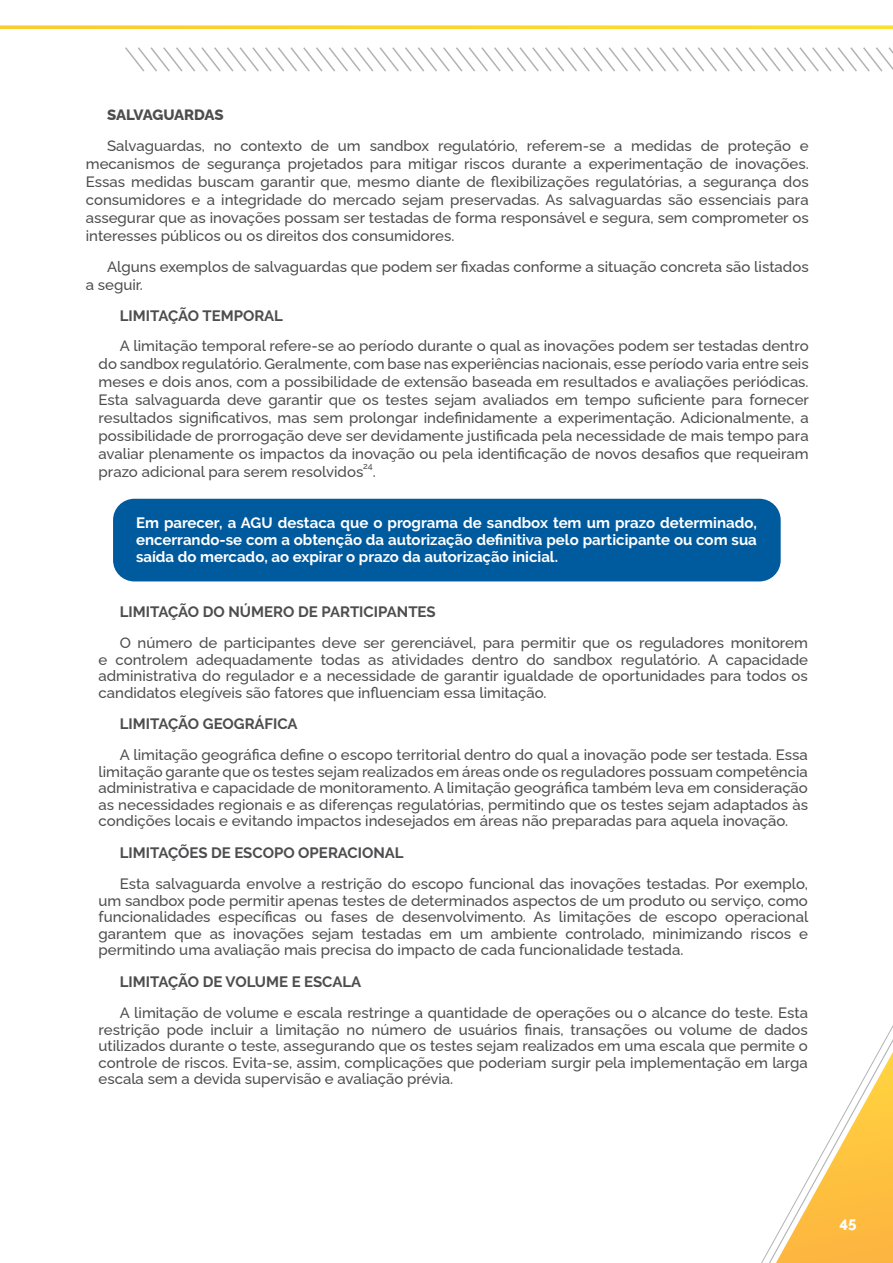
<style>
.page{position:relative;width:893px;height:1263px;background:#fff}
.page>*{position:absolute;margin:0;border:0;box-sizing:border-box;transform-origin:0 0}
.t1{font:500 15px/16.5px "Raleway";color:#4d4d4f;text-align:justify}
.t2{font:700 15px/17.2px "Raleway";color:#fff;text-align:justify}
.t3{font:700 15px "Raleway";color:#4d4d4f}
.t4{font:800 15px "Raleway";letter-spacing:-.015em;color:#4d4d4f}
.t5{font:800 15px "Raleway";color:#fff}
.t6{font:500 8.7px "Raleway";color:#4d4d4f}
</style>
<div class="page">
<svg style="left:761px;top:1025px;width:132px;height:238px"></svg>
<svg style="left:0;top:25px;width:893px;height:4px;background:#fbda45"></svg>
<svg style="left:125px;top:47px;width:768px;height:25px"></svg>
<div style="left:113px;top:499px;width:668px;height:82px;background:#005b9e;border-radius:21px"></div>
<p class="t4" style="left:107px;top:104px;width:118px">SALVAGUARDAS</p>
<p class="t1" style="left:86px;top:135px;width:724px;line-height:18px;text-indent:21px">Salvaguardas, no contexto de um sandbox regulatório, referem-se a medidas de proteção e mecanismos de segurança projetados para mitigar riscos durante a experimentação de inovações.<br>Essas medidas buscam garantir que, mesmo diante de flexibilizações regulatórias, a segurança dos consumidores e a integridade do mercado sejam preservadas. As salvaguardas são essenciais para assegurar que as inovações possam ser testadas de forma responsável e segura, sem comprometer os interesses públicos ou os direitos dos consumidores.</p>
<p class="t1" style="left:86px;top:256px;width:724px;line-height:18px;text-indent:21px">Alguns exemplos de salvaguardas que podem ser fixadas conforme a situação concreta são listados a seguir.</p>
<p class="t3" style="left:120px;top:307px;width:165px">LIMITAÇÃO TEMPORAL</p>
<p class="t1" style="left:99px;top:336px;width:712px;line-height:18px;text-indent:21px">A limitação temporal refere-se ao período durante o qual as inovações podem ser testadas dentro do sandbox regulatório. Geralmente, com base nas experiências nacionais, esse período varia entre seis meses e dois anos, com a possibilidade de extensão baseada em resultados e avaliações periódicas.<br>Esta salvaguarda deve garantir que os testes sejam avaliados em tempo suficiente para fornecer resultados significativos, mas sem prolongar indefinidamente a experimentação. Adicionalmente, a possibilidade de prorrogação deve ser devidamente justificada pela necessidade de mais tempo para avaliar plenamente os impactos da inovação ou pela identificação de novos desafios que requeiram prazo adicional para serem resolvidos</p>
<p class="t6" style="left:363px;top:460px;width:11px">24</p>
<p class="t1" style="left:373px;top:462px;width:5px">.</p>
<p class="t2" style="left:136px;top:514px;width:622px">Em parecer, a AGU destaca que o programa de sandbox tem um prazo determinado, encerrando-se com a obtenção da autorização definitiva pelo participante ou com sua saída do mercado, ao expirar o prazo da autorização inicial.</p>
<p class="t3" style="left:120px;top:603px;width:317px">LIMITAÇÃO DO NÚMERO DE PARTICIPANTES</p>
<p class="t1" style="left:99px;top:633px;width:711px;text-indent:21px">O número de participantes deve ser gerenciável, para permitir que os reguladores monitorem e controlem adequadamente todas as atividades dentro do sandbox regulatório. A capacidade administrativa do regulador e a necessidade de garantir igualdade de oportunidades para todos os candidatos elegíveis são fatores que influenciam essa limitação.</p>
<p class="t3" style="left:120px;top:715px;width:179px">LIMITAÇÃO GEOGRÁFICA</p>
<p class="t1" style="left:99px;top:745px;width:711px;text-indent:21px">A limitação geográfica define o escopo territorial dentro do qual a inovação pode ser testada. Essa limitação garante que os testes sejam realizados em áreas onde os reguladores possuam competência administrativa e capacidade de monitoramento. A limitação geográfica também leva em consideração as necessidades regionais e as diferenças regulatórias, permitindo que os testes sejam adaptados às condições locais e evitando impactos indesejados em áreas não preparadas para aquela inovação.</p>
<p class="t3" style="left:120px;top:844px;width:285px">LIMITAÇÕES DE ESCOPO OPERACIONAL</p>
<p class="t1" style="left:99px;top:874px;width:711px;text-indent:21px">Esta salvaguarda envolve a restrição do escopo funcional das inovações testadas. Por exemplo, um sandbox pode permitir apenas testes de determinados aspectos de um produto ou serviço, como funcionalidades específicas ou fases de desenvolvimento. As limitações de escopo operacional garantem que as inovações sejam testadas em um ambiente controlado, minimizando riscos e permitindo uma avaliação mais precisa do impacto de cada funcionalidade testada.</p>
<p class="t3" style="left:120px;top:973px;width:243px">LIMITAÇÃO DE VOLUME E ESCALA</p>
<p class="t1" style="left:99px;top:1003px;width:711px;text-indent:21px">A limitação de volume e escala restringe a quantidade de operações ou o alcance do teste. Esta restrição pode incluir a limitação no número de usuários finais, transações ou volume de dados utilizados durante o teste, assegurando que os testes sejam realizados em uma escala que permite o controle de riscos. Evita-se, assim, complicações que poderiam surgir pela implementação em larga escala sem a devida supervisão e avaliação prévia.</p>
<p class="t5" style="left:839px;top:1211px;width:19px">45</p>
</div>
